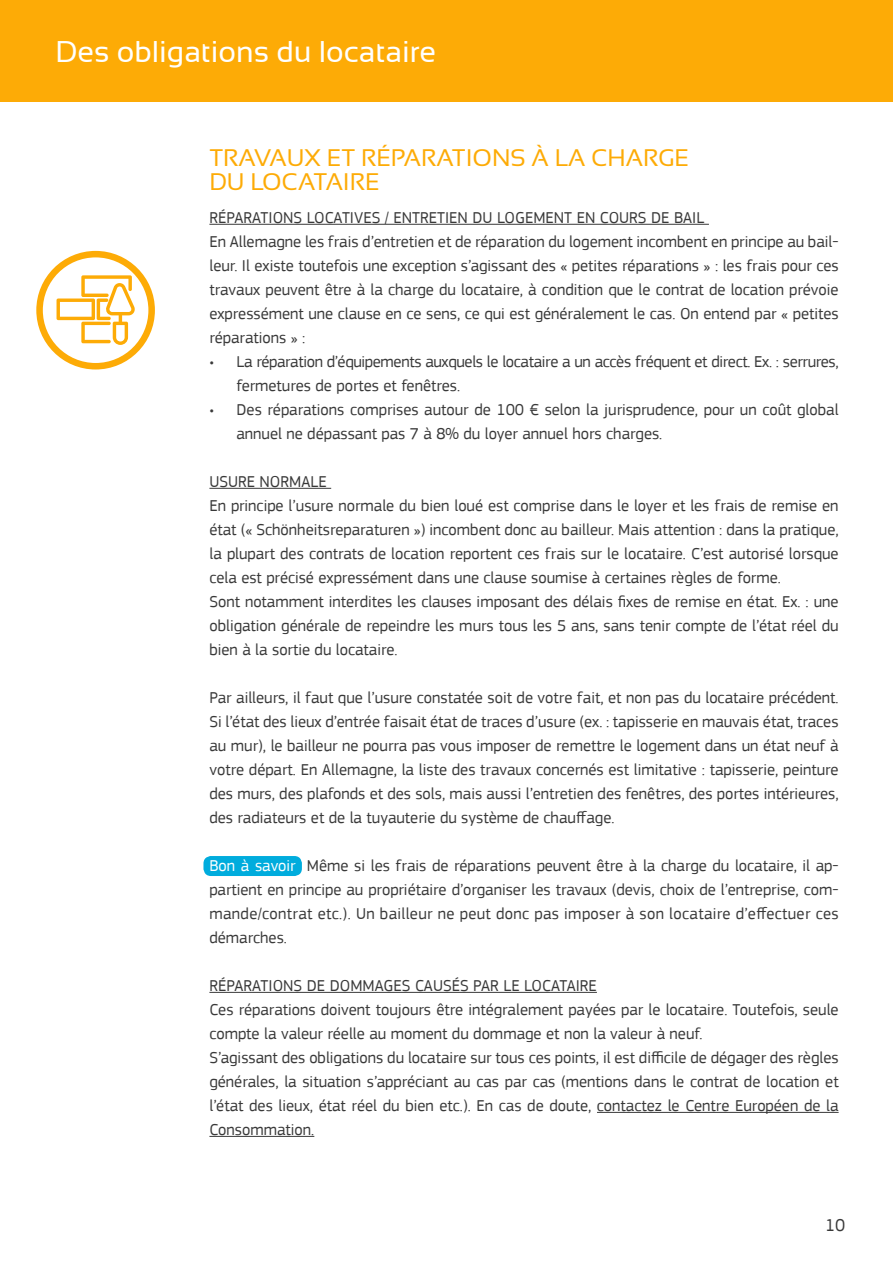
<style>
.page{position:relative;width:893px;height:1263px;background:#fff}
.page>*{position:absolute;margin:0;border:0;box-sizing:border-box;transform-origin:0 0}
.t1{font:30px "Sansation";color:#fff}
.t2{font:24px/24px "Sansation";color:#fdab06}
.t3{font:18px "PF Square Sans Pro";color:#393939}
.t4{font:16.5px/24px "PF Square Sans Pro";color:#393939}
.t5{font:16.5px/24px "PF Square Sans Pro";letter-spacing:-.02em;color:#393939}
.s1{color:#fff}
</style>
<div class="page">
<div style="left:203px;top:856px;width:99px;height:20px;background:#00acdd;border-radius:8px"></div>
<hr style="left:209px;top:224px;width:500px;height:1px;background:#393939">
<hr style="left:209px;top:488px;width:122px;height:1px;background:#393939">
<hr style="left:209px;top:992px;width:388px;height:1px;background:#393939">
<hr style="left:597px;top:1112px;width:242px;height:1px;background:#393939">
<hr style="left:209px;top:1136px;width:105px;height:1px;background:#393939">
<div style="left:0;top:0;width:893px;height:102px;background:#fdab06"></div>
<svg style="left:36px;top:251px;width:119px;height:118px"></svg>
<h1 class="t1" style="left:56px;top:35px;width:382px">Des obligations du locataire</h1>
<h2 class="t2" style="left:209px;top:146px;width:481px">TRAVAUX ET RÉPARATIONS À LA CHARGE<br>DU LOCATAIRE</h2>
<p class="t4" style="left:209px;top:205px;width:631px">RÉPARATIONS LOCATIVES / ENTRETIEN DU LOGEMENT EN COURS DE BAIL<br>En Allemagne les frais d’entretien et de réparation du logement incombent en principe au bail&shy;leur. Il existe toutefois une exception s’agissant des « petites réparations » : les frais pour ces travaux peuvent être à la charge du locataire, à condition que le contrat de location prévoie expressément une clause en ce sens, ce qui est généralement le cas. On entend par « petites réparations » :</p>
<p class="t5" style="left:236px;top:350px;width:604px;text-indent:-27px">• La réparation d’équipements auxquels le locataire a un accès fréquent et direct. Ex. : serrures, fermetures de portes et fenêtres.</p>
<p class="t4" style="left:236px;top:398px;width:604px;text-indent:-27px">• Des réparations comprises autour de 100 € selon la jurisprudence, pour un coût global annuel ne dépassant pas 7 à 8% du loyer annuel hors charges.</p>
<p class="t4" style="left:209px;top:470px;width:631px">USURE NORMALE<br>En principe l’usure normale du bien loué est comprise dans le loyer et les frais de remise en état (« Schönheitsreparaturen ») incombent donc au bailleur. Mais attention : dans la pratique, la plupart des contrats de location reportent ces frais sur le locataire. C’est autorisé lorsque cela est précisé expressément dans une clause soumise à certaines règles de forme.<br>Sont notamment interdites les clauses imposant des délais fixes de remise en état. Ex. : une obligation générale de repeindre les murs tous les 5 ans, sans tenir compte de l’état réel du bien à la sortie du locataire.</p>
<p class="t4" style="left:209px;top:686px;width:631px;text-align:justify">Par ailleurs, il faut que l’usure constatée soit de votre fait, et non pas du locataire précédent.<br>Si l’état des lieux d’entrée faisait état de traces d’usure (ex. : tapisserie en mauvais état, traces au mur), le bailleur ne pourra pas vous imposer de remettre le logement dans un état neuf à votre départ. En Allemagne, la liste des travaux concernés est limitative : tapisserie, peinture des murs, des plafonds et des sols, mais aussi l’entretien des fenêtres, des portes intérieures, des radiateurs et de la tuyauterie du système de chauffage.</p>
<p class="t4" style="left:209px;top:854px;width:631px;text-align:justify"><span class="s1">Bon à savoir</span> Même si les frais de réparations peuvent être à la charge du locataire, il ap&shy;partient en principe au propriétaire d’organiser les travaux (devis, choix de l’entreprise, com&shy;mande/contrat etc.). Un bailleur ne peut donc pas imposer à son locataire d’effectuer ces démarches.</p>
<p class="t4" style="left:209px;top:974px;width:631px">RÉPARATIONS DE DOMMAGES CAUSÉS PAR LE LOCATAIRE<br>Ces réparations doivent toujours être intégralement payées par le locataire. Toutefois, seule compte la valeur réelle au moment du dommage et non la valeur à neuf.<br>S’agissant des obligations du locataire sur tous ces points, il est difficile de dégager des règles générales, la situation s’appréciant au cas par cas (mentions dans le contrat de location et l’état des lieux, état réel du bien etc.). En cas de doute, contactez le Centre Européen de la Consommation.</p>
<p class="t3" style="left:825px;top:1215px;width:22px">10</p>
</div>
